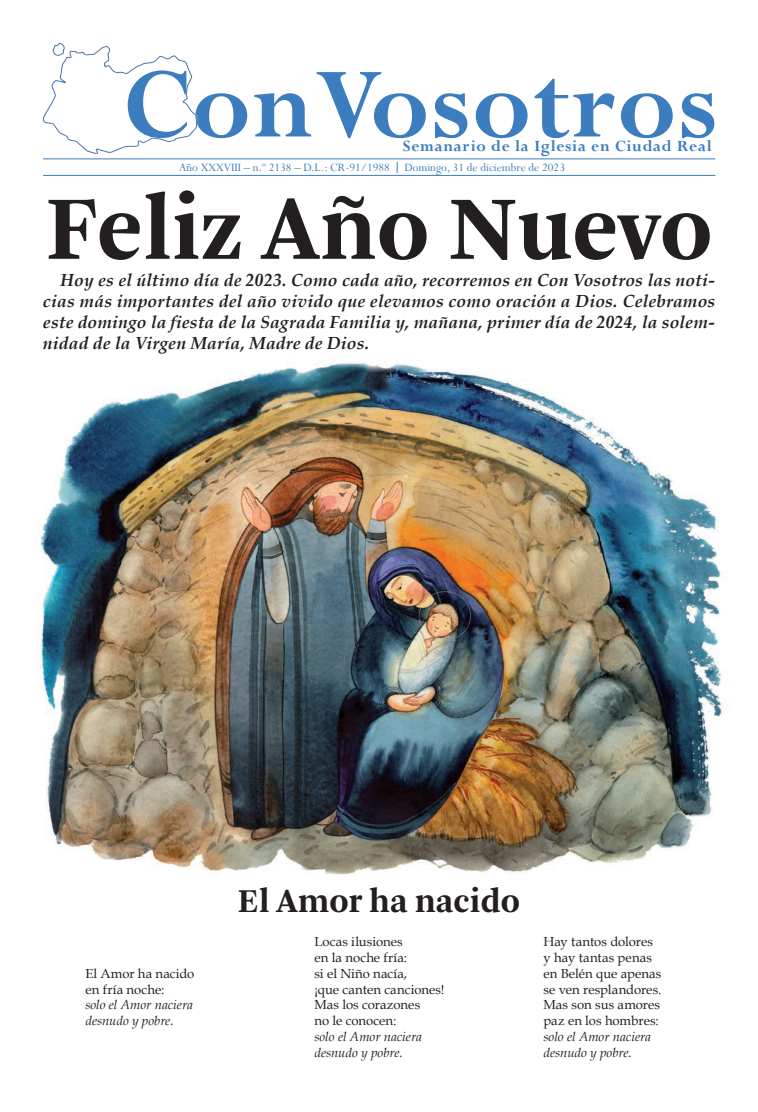
<style>
.page{position:relative;width:758px;height:1112px;background:#fff}
.page>*{position:absolute;margin:0;border:0;box-sizing:border-box;transform-origin:0 0}
.t1{font:700 110px "Perpetua";letter-spacing:.01em;color:#3b7dbe}
.t2{font:700 95px "Arnhem";color:#231f20}
.t3{font:700 35px "Arnhem";color:#231f20}
.t4{font:italic 700 17.5px/21px "Book Antiqua";letter-spacing:.01em;color:#231f20;text-align:justify}
.t5{font:700 17.5px "Perpetua";letter-spacing:.04em;color:#3b7dbe}
.t6{font:13.12px "Book Antiqua";letter-spacing:.005em;color:#231f20}
.t7{font:italic 13.12px "Book Antiqua";letter-spacing:-.005em;color:#231f20}
.t8{font:12.5px "Perpetua";color:#3b7dbe}
</style>
<div class="page">
<hr style="left:43px;top:159px;width:672px;height:1px;background:#3b7dbe">
<hr style="left:43px;top:175px;width:672px;height:1px;background:#3b7dbe">
<img style="left:42px;top:42px;width:156px;height:112px">
<img style="left:36px;top:362px;width:688px;height:513px">
<h1 class="t1" style="left:123px;top:36px;width:596px">ConVosotros</h1>
<p class="t5" style="left:403px;top:135px;width:310px">Semanario de la Iglesia en Ciudad Real</p>
<p class="t8" style="left:179px;top:159px;width:387px">Año XXXVIII – n.º 2138 – D.L.: CR-91/1988 Domingo, 31 de diciembre de 2023</p>
<p class="t2" style="left:46px;top:176px;width:668px">Feliz Año Nuevo</p>
<p class="t4" style="left:43px;top:270px;width:674px;text-indent:18px">Hoy es el último día de 2023. Como cada año, recorremos en Con Vosotros las noti&shy;cias más importantes del año vivido que elevamos como oración a Dios. Celebramos este domingo la fiesta de la Sagrada Familia y, mañana, primer día de 2024, la solem&shy;nidad de la Virgen María, Madre de Dios.</p>
<p class="t6" style="left:85px;top:964px;width:111px">El Amor ha nacido</p>
<p class="t6" style="left:85px;top:980px;width:80px">en fría noche:</p>
<p class="t7" style="left:85px;top:996px;width:109px">solo el Amor naciera</p>
<p class="t7" style="left:85px;top:1011px;width:90px">desnudo y pobre.</p>
<p class="t3" style="left:238px;top:881px;width:283px">El Amor ha nacido</p>
<p class="t6" style="left:314px;top:933px;width:90px">Locas ilusiones</p>
<p class="t6" style="left:314px;top:949px;width:94px">en la noche fría:</p>
<p class="t6" style="left:314px;top:964px;width:94px">si el Niño nacía,</p>
<p class="t6" style="left:314px;top:980px;width:131px">¡que canten canciones!</p>
<p class="t6" style="left:314px;top:996px;width:107px">Mas los corazones</p>
<p class="t6" style="left:314px;top:1012px;width:84px">no le conocen:</p>
<p class="t7" style="left:314px;top:1027px;width:109px">solo el Amor naciera</p>
<p class="t7" style="left:314px;top:1043px;width:90px">desnudo y pobre.</p>
<p class="t6" style="left:543px;top:933px;width:111px">Hay tantos dolores</p>
<p class="t6" style="left:543px;top:949px;width:110px">y hay tantas penas</p>
<p class="t6" style="left:543px;top:964px;width:120px">en Belén que apenas</p>
<p class="t6" style="left:543px;top:980px;width:119px">se ven resplandores.</p>
<p class="t6" style="left:543px;top:996px;width:118px">Mas son sus amores</p>
<p class="t6" style="left:543px;top:1012px;width:117px">paz en los hombres:</p>
<p class="t7" style="left:543px;top:1027px;width:109px">solo el Amor naciera</p>
<p class="t7" style="left:543px;top:1043px;width:90px">desnudo y pobre.</p>
</div>
